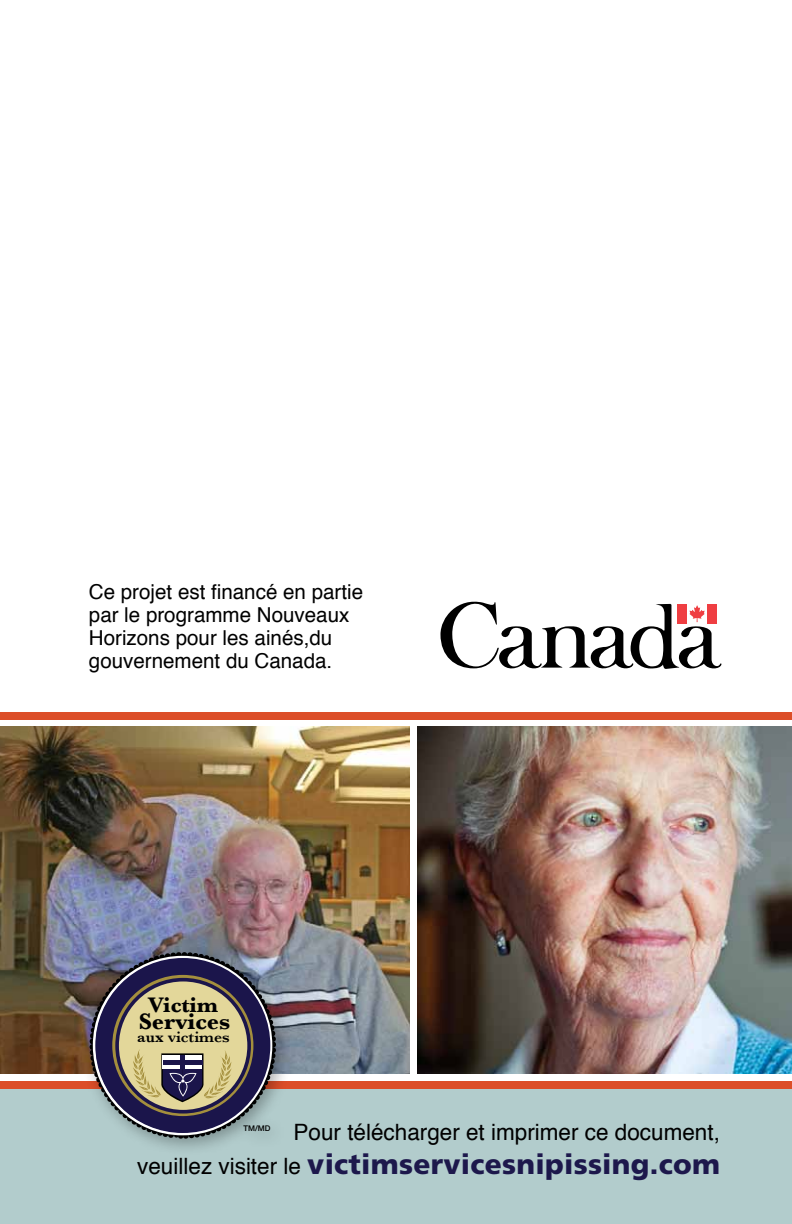
<style>
.page{position:relative;width:792px;height:1224px;background:#fff}
.page>*{position:absolute;margin:0;border:0;box-sizing:border-box;transform-origin:0 0}
.t1{font:49.2px "Myriad Pro";color:#000}
.t2{font:900 28px "Frutiger";letter-spacing:.01em;color:#1d184c}
.t3{font:700 23.4px "Baskerville";color:#000}
.t4{font:22.4px "Helvetica";color:#000}
.t5{font:700 22px "Baskerville";color:#000}
.t6{font:20.6px/23.2px "Helvetica";color:#000}
.t7{font:600 15.6px "Baskerville";color:#000}
.t8{font:500 7.8px "Helvetica Neue";color:#000}
.s1{font-family:"Helvetica";font-weight:400;font-size:22.4px;color:#000}
</style>
<div class="page">
<div style="left:0;top:1082px;width:792px;height:142px;background:#b2cccc"></div>
<div style="left:0;top:712px;width:792px;height:7px;background:#dc4e28"></div>
<div style="left:0;top:1081px;width:792px;height:8px;background:#dc4e28"></div>
<img style="left:0;top:726px;width:409px;height:348px">
<img style="left:418px;top:726px;width:374px;height:348px">
<svg style="left:440px;top:601px;width:282px;height:68px"></svg>
<div style="left:80px;top:942px;width:214px;height:215px;background:#000;opacity:.3"></div>
<svg style="left:90px;top:952px;width:186px;height:186px;background:#87827f"></svg>
<p class="t6" style="left:89px;top:581px;width:276px">Ce projet est financé en partie par le programme Nouveaux<br>Horizons pour les ainés,du gouvernement du Canada.</p>
<p class="t5" style="left:148px;top:992px;width:71px">Victim</p>
<p class="t7" style="left:137px;top:1027px;width:94px">aux victimes</p>
<p class="t3" style="left:139px;top:1008px;width:93px">Services</p>
<p class="t4" style="left:294px;top:1115px;width:428px">Pour télécharger et imprimer ce document,</p>
<h2 class="t2" style="left:137px;top:1147px;width:584px"><span class="s1">veuillez visiter le</span> victimservicesnipissing.com</h2>
<p class="t8" style="left:244px;top:1123px;width:29px">TM/MD</p>
<h1 class="t1" style="left:191px;top:1180px;width:12px;rotate:-180deg">.</h1>
</div>
